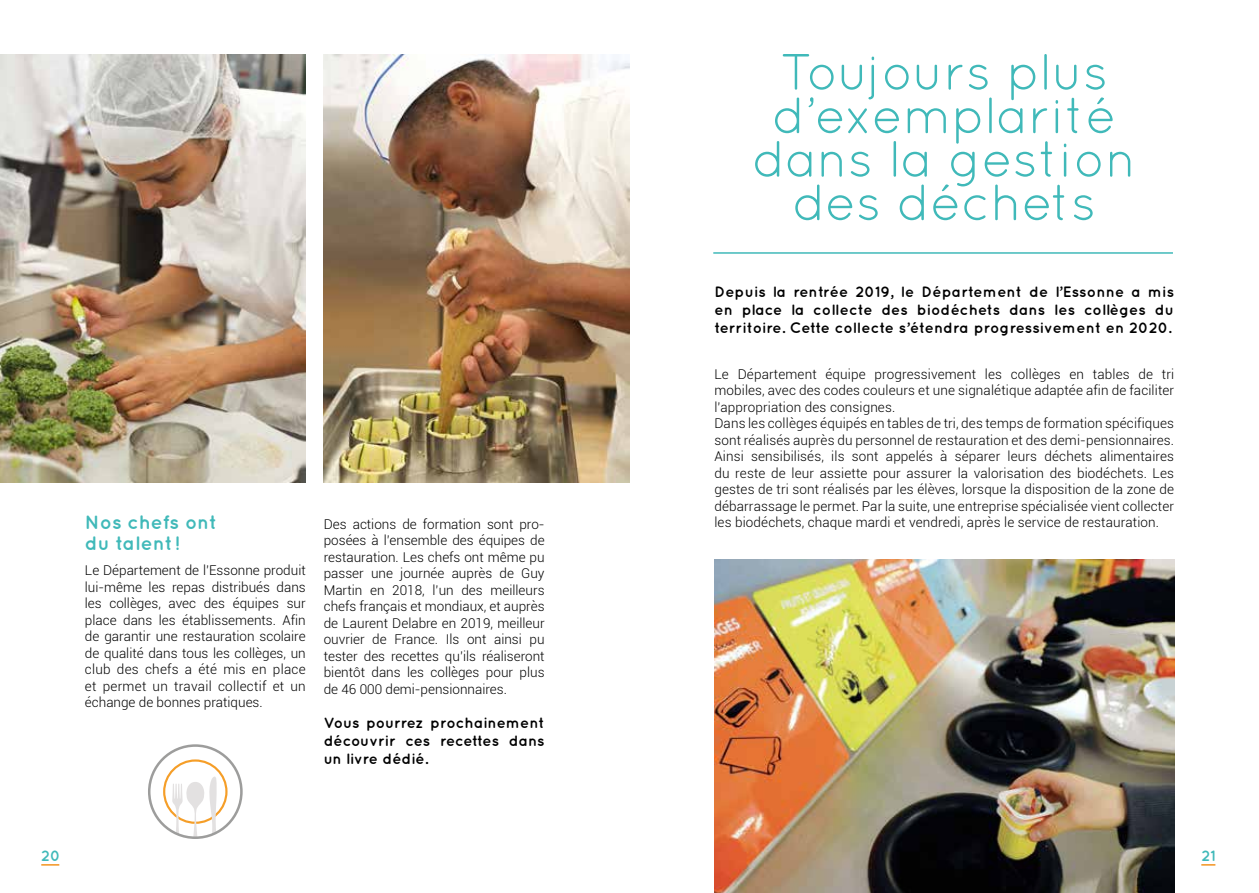
<style>
.page{position:relative;width:1259px;height:893px;background:#fff}
.page>*{position:absolute;margin:0;border:0;box-sizing:border-box;transform-origin:0 0}
.t1{font:51px/43.5px "Quicksand";color:#40b9b9;text-align:center}
.t2{font:700 19.5px/21px "Quicksand";color:#40b9b9}
.t3{font:700 15px/18px "Quicksand";color:#000;text-align:justify}
.t4{font:700 15px "Quicksand";color:#40b9b9}
.t5{font:300 13.5px/16.5px "Roboto";letter-spacing:.01em;color:#000;text-align:justify}
</style>
<div class="page">
<svg style="left:1201px;top:864px;width:14px;height:2px"></svg>
<svg style="left:41px;top:864px;width:18px;height:2px"></svg>
<img style="left:0;top:54px;width:306px;height:429px">
<img style="left:324px;top:54px;width:305px;height:429px">
<svg style="left:163px;top:759px;width:64px;height:79px"></svg>
<div style="left:148px;top:744px;width:95px;height:95px;border:3px solid #9d9d9c;border-radius:50%"></div>
<hr style="left:713px;top:252px;width:460px;height:2px;background:#40b9b9">
<img style="left:714px;top:559px;width:460px;height:334px">
<h1 class="t1" style="left:752px;top:50px;width:386px">Toujours plus d’exemplarité dans la gestion des déchets</h1>
<h2 class="t2" style="left:85px;top:511px;width:134px">Nos chefs ont du talent !</h2>
<p class="t5" style="left:85px;top:562px;width:222px">Le Département de l’Essonne produit lui-même les repas distribués dans les collèges, avec des équipes sur place dans les établissements. Afin de garantir une restauration scolaire de qualité dans tous les collèges, un club des chefs a été mis en place et permet un travail collectif et un échange de bonnes pratiques.</p>
<p class="t5" style="left:324px;top:515px;width:222px">Des actions de formation sont pro&shy;posées à l’ensemble des équipes de restauration. Les chefs ont même pu passer une journée auprès de Guy Martin en 2018, l’un des meilleurs chefs français et mondiaux, et auprès de Laurent Delabre en 2019, meilleur ouvrier de France. Ils ont ainsi pu tester des recettes qu’ils réaliseront bientôt dans les collèges pour plus de 46 000 demi-pensionnaires.</p>
<p class="t3" style="left:324px;top:714px;width:222px">Vous pourrez prochainement découvrir ces recettes dans un livre dédié.</p>
<p class="t3" style="left:714px;top:282px;width:461px">Depuis la rentrée 2019, le Département de l’Essonne a mis en place la collecte des biodéchets dans les collèges du territoire. Cette collecte s’étendra progressivement en 2020.</p>
<p class="t5" style="left:714px;top:365px;width:461px;text-align:left">Le Département équipe progressivement les collèges en tables de tri mobiles, avec des codes couleurs et une signalétique adaptée afin de faciliter l’appropriation des consignes.<br>Dans les collèges équipés en tables de tri, des temps de formation spécifiques sont réalisés auprès du personnel de restauration et des demi-pensionnaires.<br>Ainsi sensibilisés, ils sont appelés à séparer leurs déchets alimentaires du reste de leur assiette pour assurer la valorisation des biodéchets. Les gestes de tri sont réalisés par les élèves, lorsque la disposition de la zone de débarrassage le permet. Par la suite, une entreprise spécialisée vient collecter les biodéchets, chaque mardi et vendredi, après le service de restauration.</p>
<p class="t4" style="left:41px;top:847px;width:21px">20</p>
<p class="t4" style="left:1201px;top:847px;width:15px">21</p>
</div>
